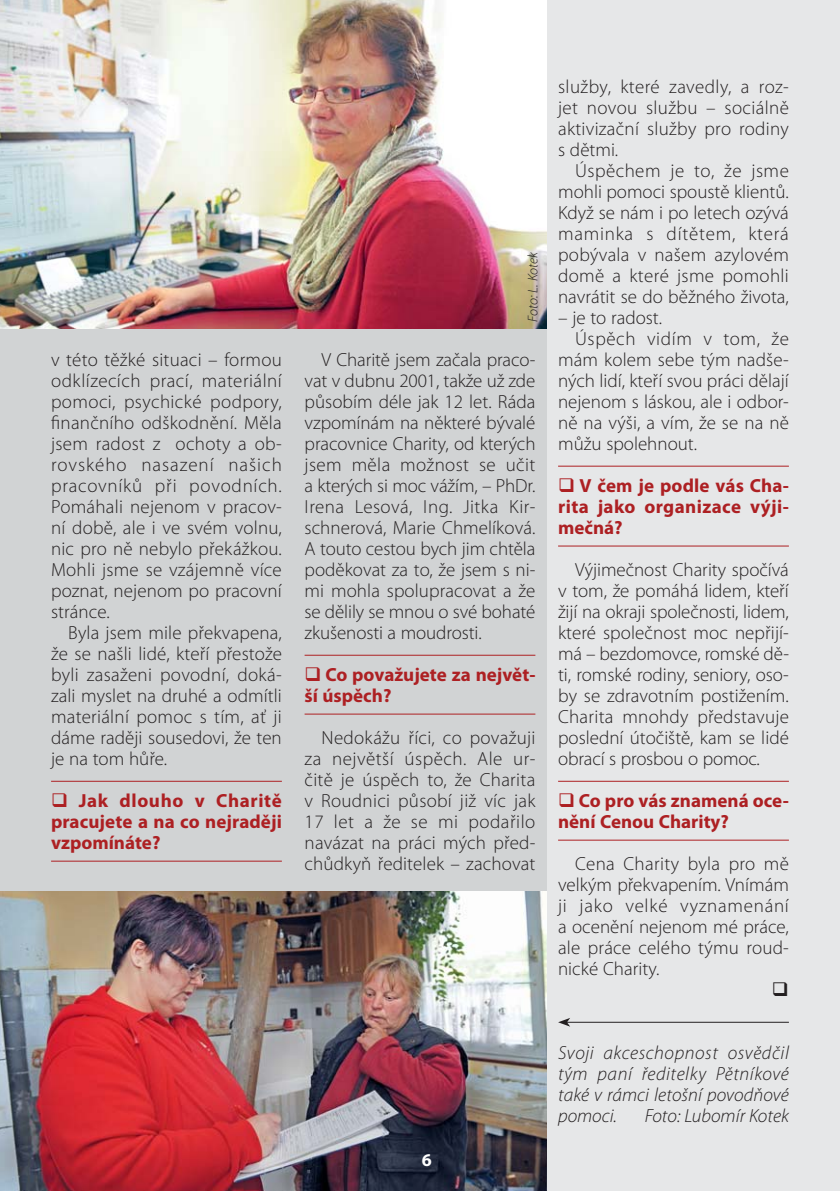
<style>
.page{position:relative;width:840px;height:1191px;background:#fff}
.page>*{position:absolute;margin:0;border:0;box-sizing:border-box;transform-origin:0 0}
.t1{font:300 19px/21px "Myriad Pro";letter-spacing:.005em;color:#231f20;text-align:justify}
.t2{font:700 19px/21px "Myriad Pro";color:#ad2023;text-align:justify}
.t3{font:italic 300 19px/21px "Myriad Pro";letter-spacing:.005em;color:#231f20;text-align:justify}
.t4{font:300 19px "Myriad Pro";letter-spacing:.03em;color:#231f20}
.t5{font:700 18px "Myriad Pro";color:#fff}
.t6{font:italic 300 14px "Myriad Pro";color:#231f20}
</style>
<div class="page">
<div style="left:0;top:0;width:839px;height:1191px;background:#e6e7e8"></div>
<div style="left:0;top:0;width:546px;height:1191px;background:#d1d3d4"></div>
<hr style="left:51px;top:780px;width:231px;height:1px;background:#ad2023">
<hr style="left:51px;top:860px;width:231px;height:1px;background:#ad2023">
<img style="left:0;top:0;width:546px;height:329px">
<hr style="left:304px;top:654px;width:231px;height:1px;background:#ad2023">
<hr style="left:304px;top:713px;width:231px;height:1px;background:#ad2023">
<hr style="left:557px;top:465px;width:231px;height:1px;background:#ad2023">
<hr style="left:557px;top:545px;width:231px;height:1px;background:#ad2023">
<hr style="left:557px;top:780px;width:231px;height:1px;background:#ad2023">
<hr style="left:557px;top:839px;width:231px;height:1px;background:#ad2023">
<img style="left:0;top:891px;width:546px;height:300px">
<hr style="left:566px;top:1022px;width:222px;height:1px;background:#231f20">
<svg style="left:558px;top:1018px;width:12px;height:8px"></svg>
<p class="t1" style="left:51px;top:351px;width:232px">v této těžké situaci – formou odklízecích prací, materiální pomoci, psychické podpory, finančního odškodnění. Měla jsem radost z ochoty a ob&shy;rovského nasazení našich pracovníků při povodních.<br>Pomáhali nejenom v pracov&shy;ní době, ale i ve svém volnu, nic pro ně nebylo překážkou.<br>Mohli jsme se vzájemně více poznat, nejenom po pracovní stránce.</p>
<p class="t1" style="left:51px;top:624px;width:232px;text-indent:17px">Byla jsem mile překvapena, že se našli lidé, kteří přestože byli zasaženi povodní, doká&shy;zali myslet na druhé a odmítli materiální pomoc s tím, ať ji dáme raději sousedovi, že ten je na tom hůře.</p>
<p class="t2" style="left:51px;top:792px;width:232px">❑ Jak dlouho v Charitě pracujete a na co nejraději vzpomínáte?</p>
<p class="t6" style="left:527px;top:322px;width:71px;rotate:-90deg">Foto: L. Kotek</p>
<p class="t1" style="left:304px;top:351px;width:232px;text-indent:17px">V Charitě jsem začala praco&shy;vat v dubnu 2001, takže už zde působím déle jak 12 let. Ráda vzpomínám na některé bývalé pracovnice Charity, od kterých jsem měla možnost se učit a kterých si moc vážím, – PhDr.<br>Irena Lesová, Ing. Jitka Kir&shy;schnerová, Marie Chmelíková.<br>A touto cestou bych jim chtěla poděkovat za to, že jsem s ni&shy;mi mohla spolupracovat a že se dělily se mnou o své bohaté zkušenosti a moudrosti.</p>
<p class="t2" style="left:304px;top:666px;width:232px">❑ Co považujete za největ&shy;ší úspěch?</p>
<p class="t1" style="left:304px;top:729px;width:232px;text-indent:17px">Nedokážu říci, co považuji za největší úspěch. Ale ur&shy;čitě je úspěch to, že Charita v Roudnici působí již víc jak 17 let a že se mi podařilo navázat na práci mých před&shy;chůdkyň ředitelek – zachovat</p>
<p class="t1" style="left:557px;top:78px;width:232px">služby, které zavedly, a roz&shy;jet novou službu – sociálně aktivizační služby pro rodiny s dětmi.</p>
<p class="t1" style="left:557px;top:162px;width:232px;text-indent:17px">Úspěchem je to, že jsme mohli pomoci spoustě klientů.<br>Když se nám i po letech ozývá maminka s dítětem, která pobývala v našem azylovém domě a které jsme pomohli navrátit se do běžného života,</p>
<p class="t1" style="left:557px;top:309px;width:105px">– je to radost.</p>
<p class="t4" style="left:574px;top:331px;width:215px">Úspěch vidím v tom, že</p>
<p class="t1" style="left:557px;top:351px;width:232px">mám kolem sebe tým nadše-</p>
<p class="t1" style="left:557px;top:372px;width:232px">ných lidí, kteří svou práci dělají</p>
<p class="t1" style="left:557px;top:393px;width:232px">nejenom s láskou, ale i odbor-</p>
<p class="t1" style="left:557px;top:414px;width:232px">ně na výši, a vím, že se na ně</p>
<p class="t1" style="left:557px;top:435px;width:140px">můžu spolehnout.</p>
<p class="t2" style="left:557px;top:477px;width:232px">❑ V čem je podle vás Cha&shy;rita jako organizace výji&shy;mečná?</p>
<p class="t1" style="left:557px;top:561px;width:232px;text-indent:17px">Výjimečnost Charity spočívá v tom, že pomáhá lidem, kteří žijí na okraji společnosti, lidem, které společnost moc nepřijí&shy;má – bezdomovce, romské dě&shy;ti, romské rodiny, seniory, oso&shy;by se zdravotním postižením.<br>Charita mnohdy představuje poslední útočiště, kam se lidé obrací s prosbou o pomoc.</p>
<p class="t2" style="left:557px;top:792px;width:232px">❑ Co pro vás znamená oce&shy;nění Cenou Charity?</p>
<p class="t1" style="left:557px;top:855px;width:232px;text-indent:17px">Cena Charity byla pro mě velkým překvapením. Vnímám ji jako velké vyznamenání a ocenění nejenom mé práce, ale práce celého týmu roud&shy;nické Charity.</p>
<p class="t5" style="left:421px;top:1152px;width:11px">6</p>
<p class="t3" style="left:557px;top:1044px;width:232px">Svoji akceschopnost osvědčil tým paní ředitelky Pětníkové také v rámci letošní povodňové pomoci.</p>
<p class="t3" style="left:644px;top:1107px;width:145px">Foto: Lubomír Kotek</p>
</div>
